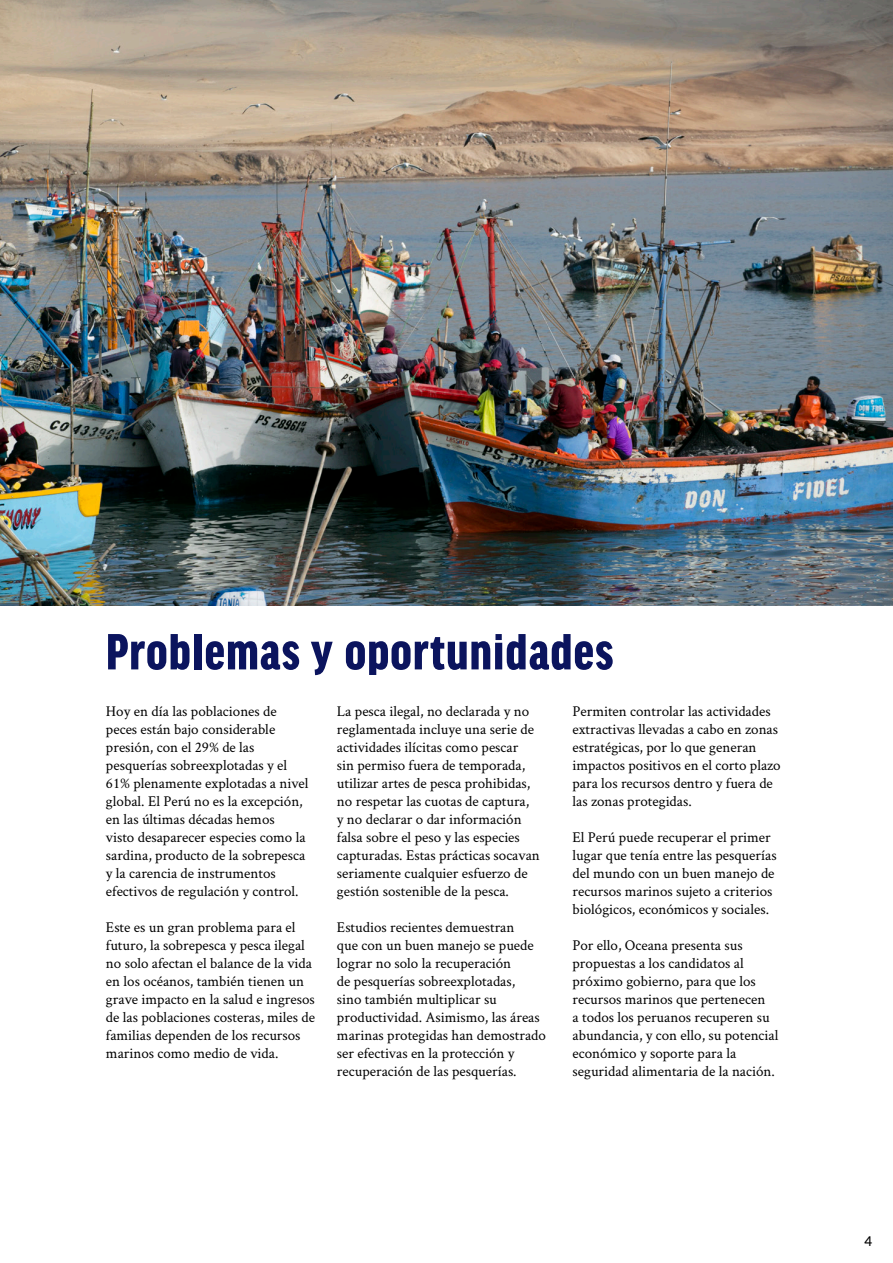
<style>
.page{position:relative;width:893px;height:1263px;background:#fff}
.page>*{position:absolute;margin:0;border:0;box-sizing:border-box;transform-origin:0 0}
.t1{font:900 condensed 54px "Good Headline OT";letter-spacing:.02em;color:#0b145e}
.t2{font:15px/18px "Crimson Text";color:#000}
.t3{font:500 13.5px "Lato";color:#000}
</style>
<div class="page">
<img style="left:0;top:0;width:893px;height:606px">
<p class="t1" style="left:106px;top:627px;width:509px">Problemas y oportunidades</p>
<p class="t2" style="left:106px;top:701px;width:204px">Hoy en día las poblaciones de peces están bajo considerable presión, con el 29% de las pesquerías sobreexplotadas y el<br>61% plenamente explotadas a nivel global. El Perú no es la excepción, en las últimas décadas hemos<br>visto desaparecer especies como la sardina, producto de la sobrepesca y la carencia de instrumentos efectivos de regulación y control.</p>
<p class="t2" style="left:106px;top:917px;width:211px">Este es un gran problema para el futuro, la sobrepesca y pesca ilegal no solo afectan el balance de la vida en los océanos, también tienen un grave impacto en la salud e ingresos de las poblaciones costeras, miles de familias dependen de los recursos marinos como medio de vida.</p>
<p class="t2" style="left:337px;top:701px;width:204px">La pesca ilegal, no declarada y no reglamentada incluye una serie de actividades ilícitas como pescar<br>sin permiso fuera de temporada, utilizar artes de pesca prohibidas, no respetar las cuotas de captura,<br>y no declarar o dar información falsa sobre el peso y las especies capturadas. Estas prácticas socavan seriamente cualquier esfuerzo de gestión sostenible de la pesca.</p>
<p class="t2" style="left:337px;top:917px;width:211px">Estudios recientes demuestran<br>que con un buen manejo se puede lograr no solo la recuperación<br>de pesquerías sobreexplotadas,<br>sino también multiplicar su productividad. Asimismo, las áreas marinas protegidas han demostrado ser efectivas en la protección y recuperación de las pesquerías.</p>
<p class="t2" style="left:572px;top:701px;width:210px">Permiten controlar las actividades extractivas llevadas a cabo en zonas estratégicas, por lo que generan impactos positivos en el corto plazo para los recursos dentro y fuera de las zonas protegidas.</p>
<p class="t2" style="left:572px;top:827px;width:206px">El Perú puede recuperar el primer lugar que tenía entre las pesquerías del mundo con un buen manejo de recursos marinos sujeto a criterios biológicos, económicos y sociales.</p>
<p class="t2" style="left:572px;top:935px;width:207px">Por ello, Oceana presenta sus propuestas a los candidatos al próximo gobierno, para que los recursos marinos que pertenecen<br>a todos los peruanos recuperen su abundancia, y con ello, su potencial económico y soporte para la seguridad alimentaria de la nación.</p>
<p class="t3" style="left:865px;top:1232px;width:9px">4</p>
</div>
